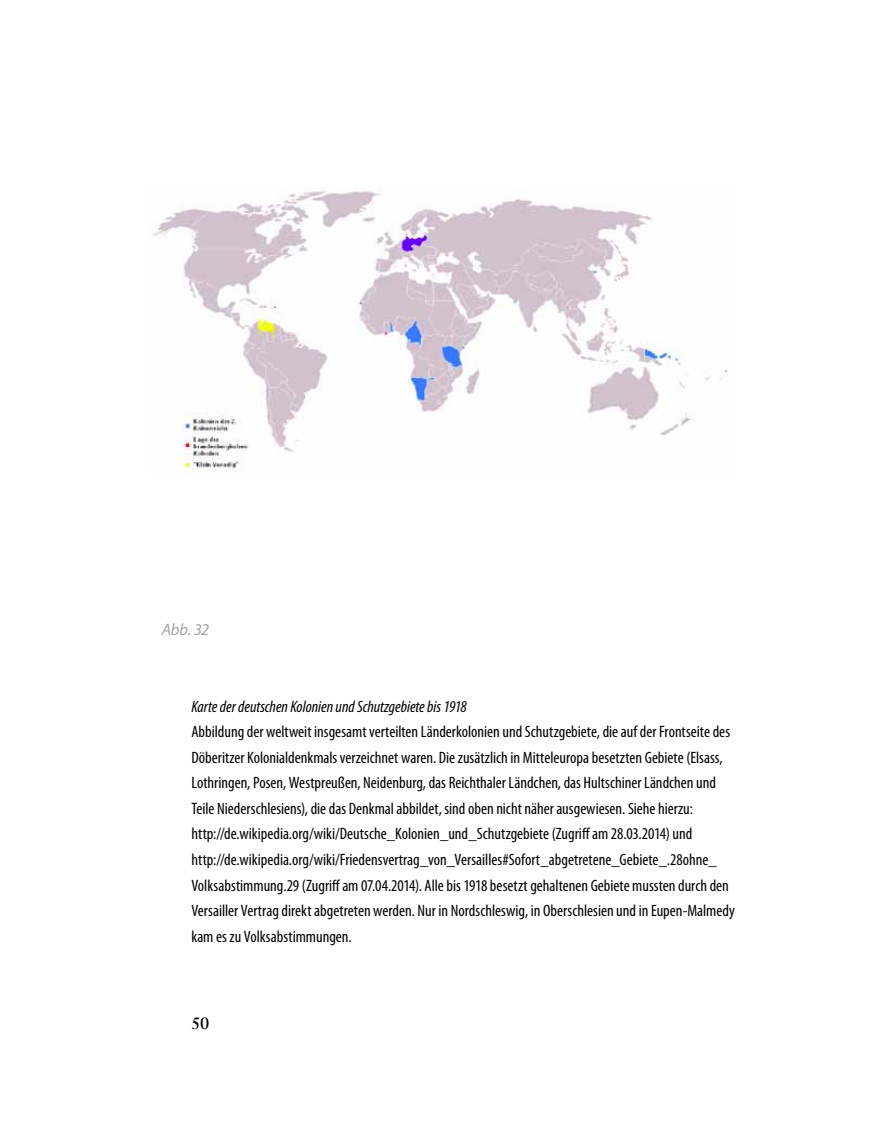
<style>
.page{position:relative;width:885px;height:1127px;background:#fff}
.page>*{position:absolute;margin:0;border:0;box-sizing:border-box;transform-origin:0 0}
.t1{font:condensed 16.5px/25.5px "Myriad Pro";color:#000}
.t2{font:italic condensed 16.5px "Myriad Pro";letter-spacing:-.005em;color:#000}
.t3{font:italic 16.5px "Myriad Pro";color:#a0a2a4}
.t4{font:700 16.5px "Sabon";color:#000}
</style>
<div class="page">
<img style="left:152px;top:187px;width:576px;height:287px">
<p class="t3" style="left:162px;top:620px;width:49px">Abb. 32</p>
<p class="t2" style="left:191px;top:696px;width:277px">Karte der deutschen Kolonien und Schutzgebiete bis 1918</p>
<p class="t1" style="left:191px;top:719px;width:545px">Abbildung der weltweit insgesamt verteilten Länderkolonien und Schutzgebiete, die auf der Frontseite des Döberitzer Kolonialdenkmals verzeichnet waren. Die zusätzlich in Mitteleuropa besetzten Gebiete (Elsass, Lothringen, Posen, Westpreußen, Neidenburg, das Reichthaler Ländchen, das Hultschiner Ländchen und Teile Niederschlesiens), die das Denkmal abbildet, sind oben nicht näher ausgewiesen. Siehe hierzu: http://de.wikipedia.org/wiki/Deutsche_Kolonien_und_Schutzgebiete (Zugriff am 28.03.2014) und http://de.wikipedia.org/wiki/Friedensvertrag_von_Versailles#Sofort_abgetretene_Gebiete_.28ohne_ Volksabstimmung.29 (Zugriff am 07.04.2014). Alle bis 1918 besetzt gehaltenen Gebiete mussten durch den Versailler Vertrag direkt abgetreten werden. Nur in Nordschleswig, in Oberschlesien und in Eupen-Malmedy kam es zu Volksabstimmungen.</p>
<p class="t4" style="left:191px;top:1013px;width:19px">50</p>
</div>
